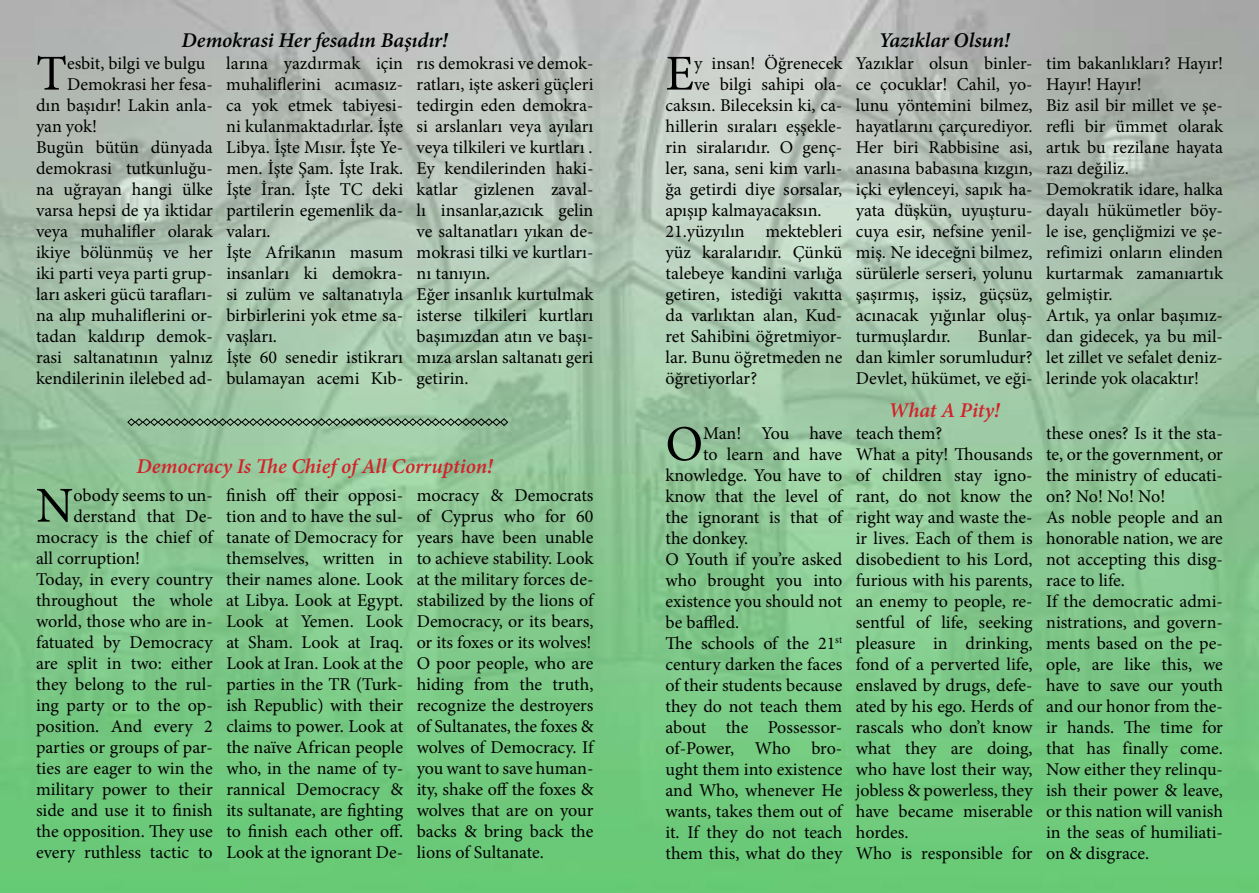
<style>
.page{position:relative;width:1259px;height:893px;background:#fff}
.page>*{position:absolute;margin:0;border:0;box-sizing:border-box;transform-origin:0 0}
.t1{font:50.25px "Minion Pro";color:#000}
.t2{font:italic 600 21px "Minion Pro";letter-spacing:-.005em;color:#d2232a}
.t3{font:italic 600 21px "Minion Pro";letter-spacing:-.005em;color:#000}
.t4{font:18px/21px "Minion Pro";color:#000}
</style>
<div class="page">
<img style="left:0;top:0;width:1259px;height:893px">
<svg style="left:127px;top:418px;width:381px;height:8px;background:#69876f"></svg>
<p class="t3" style="left:182px;top:25px;width:268px">Demokrasi Her fesadın Başıdır!</p>
<h1 class="t1" style="left:36px;top:40px;width:33px">T</h1>
<p class="t4" style="left:67px;top:52px;width:140px">esbit, bilgi ve bulgu</p>
<p class="t4" style="left:67px;top:73px;width:147px">Demokrasi her fesa-</p>
<p class="t4" style="left:36px;top:94px;width:178px">dın başıdır! Lakin anla-</p>
<p class="t4" style="left:36px;top:115px;width:63px">yan yok!</p>
<p class="t4" style="left:36px;top:136px;width:178px">Bugün bütün dünyada</p>
<p class="t4" style="left:36px;top:157px;width:178px">demokrasi tutkunluğu-</p>
<p class="t4" style="left:36px;top:178px;width:178px">na uğrayan hangi ülke</p>
<p class="t4" style="left:36px;top:199px;width:178px">varsa hepsi de ya iktidar</p>
<p class="t4" style="left:36px;top:220px;width:179px">veya muhalifler olarak</p>
<p class="t4" style="left:36px;top:241px;width:178px">ikiye bölünmüş ve her</p>
<p class="t4" style="left:36px;top:262px;width:178px">iki parti veya parti grup-</p>
<p class="t4" style="left:36px;top:283px;width:178px">ları askeri gücü tarafları-</p>
<p class="t4" style="left:36px;top:304px;width:178px">na alıp muhaliflerini or-</p>
<p class="t4" style="left:36px;top:326px;width:178px">tadan kaldırıp demok-</p>
<p class="t4" style="left:36px;top:347px;width:178px">rasi saltanatının yalnız</p>
<p class="t4" style="left:36px;top:368px;width:178px">kendilerinin ilelebed ad-</p>
<p class="t4" style="left:226px;top:53px;width:178px">larına yazdırmak için muhaliflerini acımasız&shy;ca yok etmek tabiyesi&shy;ni kulanmaktadırlar. İşte<br>Libya. İşte Mısır. İşte Ye&shy;men. İşte Şam. İşte Irak.<br>İşte İran. İşte TC deki partilerin egemenlik da&shy;vaları.<br>İşte Afrikanın masum insanları ki demokra&shy;si zulüm ve saltanatıyla birbirlerini yok etme sa&shy;vaşları.<br>İşte 60 senedir istikrarı bulamayan acemi Kıb-</p>
<p class="t4" style="left:417px;top:53px;width:179px">rıs demokrasi ve demok&shy;ratları, işte askeri güçleri tedirgin eden demokra&shy;si arslanları veya ayıları veya tilkileri ve kurtları .<br>Ey kendilerinden haki&shy;katlar gizlenen zaval&shy;lı insanlar,azıcık gelin ve saltanatları yıkan de&shy;mokrasi tilki ve kurtları&shy;nı tanıyın.<br>Eğer insanlık kurtulmak isterse tilkileri kurtları başımızdan atın ve başı&shy;mıza arslan saltanatı geri getirin.</p>
<p class="t2" style="left:137px;top:451px;width:358px">Democracy Is The Chief of All Corruption!</p>
<h1 class="t1" style="left:36px;top:472px;width:39px">N</h1>
<p class="t4" style="left:73px;top:484px;width:141px">obody seems to un-</p>
<p class="t4" style="left:73px;top:505px;width:141px">derstand that De-</p>
<p class="t4" style="left:36px;top:526px;width:180px">mocracy is the chief of</p>
<p class="t4" style="left:36px;top:547px;width:106px">all corruption!</p>
<p class="t4" style="left:36px;top:568px;width:179px">Today, in every country</p>
<p class="t4" style="left:36px;top:589px;width:178px">throughout the whole</p>
<p class="t4" style="left:36px;top:610px;width:178px">world, those who are in-</p>
<p class="t4" style="left:36px;top:631px;width:179px">fatuated by Democracy</p>
<p class="t4" style="left:36px;top:652px;width:178px">are split in two: either</p>
<p class="t4" style="left:36px;top:673px;width:178px">they belong to the rul-</p>
<p class="t4" style="left:36px;top:694px;width:178px">ing party or to the op-</p>
<p class="t4" style="left:36px;top:715px;width:178px">position. And every 2</p>
<p class="t4" style="left:36px;top:736px;width:178px">parties or groups of par-</p>
<p class="t4" style="left:36px;top:758px;width:178px">ties are eager to win the</p>
<p class="t4" style="left:36px;top:779px;width:178px">military power to their</p>
<p class="t4" style="left:36px;top:800px;width:178px">side and use it to finish</p>
<p class="t4" style="left:36px;top:821px;width:178px">the opposition. They use</p>
<p class="t4" style="left:36px;top:842px;width:178px">every ruthless tactic to</p>
<p class="t4" style="left:226px;top:485px;width:179px;text-align:justify">finish off their opposi&shy;tion and to have the sul&shy;tanate of Democracy for themselves, written in their names alone. Look at Libya. Look at Egypt.<br>Look at Yemen. Look at Sham. Look at Iraq.<br>Look at Iran. Look at the parties in the TR (Turk&shy;ish Republic) with their claims to power. Look at the naïve African people who, in the name of ty&shy;rannical Democracy &amp; its sultanate, are fighting to finish each other off.<br>Look at the ignorant De-</p>
<p class="t4" style="left:417px;top:485px;width:180px">mocracy &amp; Democrats of Cyprus who for 60 years have been unable to achieve stability. Look at the military forces de&shy;stabilized by the lions of<br>Democracy, or its bears, or its foxes or its wolves!<br>O poor people, who are hiding from the truth, recognize the destroyers of Sultanates, the foxes &amp; wolves of Democracy. If you want to save human&shy;ity, shake off the foxes &amp; wolves that are on your backs &amp; bring back the lions of Sultanate.</p>
<h1 class="t1" style="left:665px;top:40px;width:30px">E</h1>
<p class="t4" style="left:694px;top:52px;width:150px">y insan! Öğrenecek</p>
<p class="t4" style="left:694px;top:73px;width:150px">ve bilgi sahipi ola-</p>
<p class="t4" style="left:665px;top:94px;width:178px">caksın. Bileceksin ki, ca-</p>
<p class="t4" style="left:665px;top:115px;width:178px">hillerin sıraları eşşekle-</p>
<p class="t4" style="left:665px;top:136px;width:178px">rin siralarıdır. O genç-</p>
<p class="t4" style="left:665px;top:157px;width:178px">ler, sana, seni kim varlı-</p>
<p class="t4" style="left:665px;top:178px;width:178px">ğa getirdi diye sorsalar,</p>
<p class="t4" style="left:665px;top:199px;width:158px">apışıp kalmayacaksın.</p>
<p class="t4" style="left:665px;top:220px;width:178px">21.yüzyılın mektebleri</p>
<p class="t4" style="left:665px;top:241px;width:178px">yüz karalarıdır. Çünkü</p>
<p class="t4" style="left:665px;top:262px;width:178px">talebeye kandini varlığa</p>
<p class="t4" style="left:665px;top:283px;width:178px">getiren, istediği vakıtta</p>
<p class="t4" style="left:665px;top:304px;width:178px">da varlıktan alan, Kud-</p>
<p class="t4" style="left:665px;top:326px;width:178px">ret Sahibini öğretmiyor-</p>
<p class="t4" style="left:665px;top:347px;width:178px">lar. Bunu öğretmeden ne</p>
<p class="t4" style="left:665px;top:368px;width:93px">öğretiyorlar?</p>
<h1 class="t1" style="left:665px;top:410px;width:39px">O</h1>
<p class="t4" style="left:703px;top:423px;width:141px">Man! You have</p>
<p class="t4" style="left:703px;top:444px;width:141px">to learn and have</p>
<p class="t4" style="left:665px;top:465px;width:178px">knowledge. You have to</p>
<p class="t4" style="left:665px;top:486px;width:180px">know that the level of</p>
<p class="t4" style="left:665px;top:507px;width:180px">the ignorant is that of</p>
<p class="t4" style="left:665px;top:528px;width:84px">the donkey.</p>
<p class="t4" style="left:665px;top:549px;width:178px">O Youth if you’re asked</p>
<p class="t4" style="left:665px;top:570px;width:178px">who brought you into</p>
<p class="t4" style="left:665px;top:591px;width:178px">existence you should not</p>
<p class="t4" style="left:665px;top:612px;width:75px">be baffled.</p>
<p class="t4" style="left:665px;top:633px;width:178px">The schools of the 21<sup>st</sup></p>
<p class="t4" style="left:665px;top:654px;width:178px">century darken the faces</p>
<p class="t4" style="left:665px;top:675px;width:178px">of their students because</p>
<p class="t4" style="left:665px;top:696px;width:178px">they do not teach them</p>
<p class="t4" style="left:665px;top:717px;width:178px">about the Possessor-</p>
<p class="t4" style="left:665px;top:738px;width:178px">of-Power, Who bro-</p>
<p class="t4" style="left:665px;top:759px;width:178px">ught them into existence</p>
<p class="t4" style="left:665px;top:780px;width:178px">and Who, whenever He</p>
<p class="t4" style="left:665px;top:801px;width:180px">wants, takes them out of</p>
<p class="t4" style="left:665px;top:822px;width:178px">it. If they do not teach</p>
<p class="t4" style="left:665px;top:843px;width:179px">them this, what do they</p>
<p class="t3" style="left:878px;top:25px;width:133px">Yazıklar Olsun!</p>
<p class="t4" style="left:856px;top:53px;width:178px;text-align:justify">Yazıklar olsun binler&shy;ce çocuklar! Cahil, yo&shy;lunu yöntemini bilmez, hayatlarını çarçurediyor.<br>Her biri Rabbisine asi, anasına babasına kızgın, içki eylenceyi, sapık ha&shy;yata düşkün, uyuşturu&shy;cuya esir, nefsine yenil&shy;miş. Ne ideceğni bilmez, sürülerle serseri, yolunu şaşırmış, işsiz, güçsüz, acınacak yığınlar oluş&shy;turmuşlardır.</p>
<p class="t4" style="left:856px;top:326px;width:178px;text-align:justify;text-indent:122px">Bunlar&shy;dan kimler sorumludur?<br>Devlet, hükümet, ve eği-</p>
<p class="t2" style="left:888px;top:396px;width:113px">What A Pity!</p>
<p class="t4" style="left:1046px;top:53px;width:179px">tim bakanlıkları? Hayır!<br>Hayır! Hayır!<br>Biz asil bir millet ve şe&shy;refli bir ümmet olarak artık bu rezilane hayata razı değiliz.<br>Demokratik idare, halka dayalı hükümetler böy&shy;le ise, gençliğmizi ve şe&shy;refimizi onların elinden kurtarmak zamanıartık gelmiştir.<br>Artık, ya onlar başımız&shy;dan gidecek, ya bu mil&shy;let zillet ve sefalet deniz&shy;lerinde yok olacaktır!</p>
<p class="t4" style="left:856px;top:423px;width:180px">teach them?<br>What a pity! Thousands of children stay igno&shy;rant, do not know the right way and waste the&shy;ir lives. Each of them is disobedient to his Lord, furious with his parents, an enemy to people, re&shy;sentful of life, seeking pleasure in drinking, fond of a perverted life, enslaved by drugs, defe&shy;ated by his ego. Herds of rascals who don’t know what they are doing, who have lost their way, jobless &amp; powerless, they have became miserable hordes.<br>Who is responsible for</p>
<p class="t4" style="left:1046px;top:423px;width:178px">these ones? Is it the sta&shy;te, or the government, or the ministry of educati&shy;on? No! No! No!<br>As noble people and an honorable nation, we are not accepting this disg&shy;race to life.<br>If the democratic admi&shy;nistrations, and govern&shy;ments based on the pe&shy;ople, are like this, we have to save our youth and our honor from the&shy;ir hands. The time for that has finally come.<br>Now either they relinqu&shy;ish their power &amp; leave, or this nation will vanish in the seas of humiliati&shy;on &amp; disgrace.</p>
</div>
